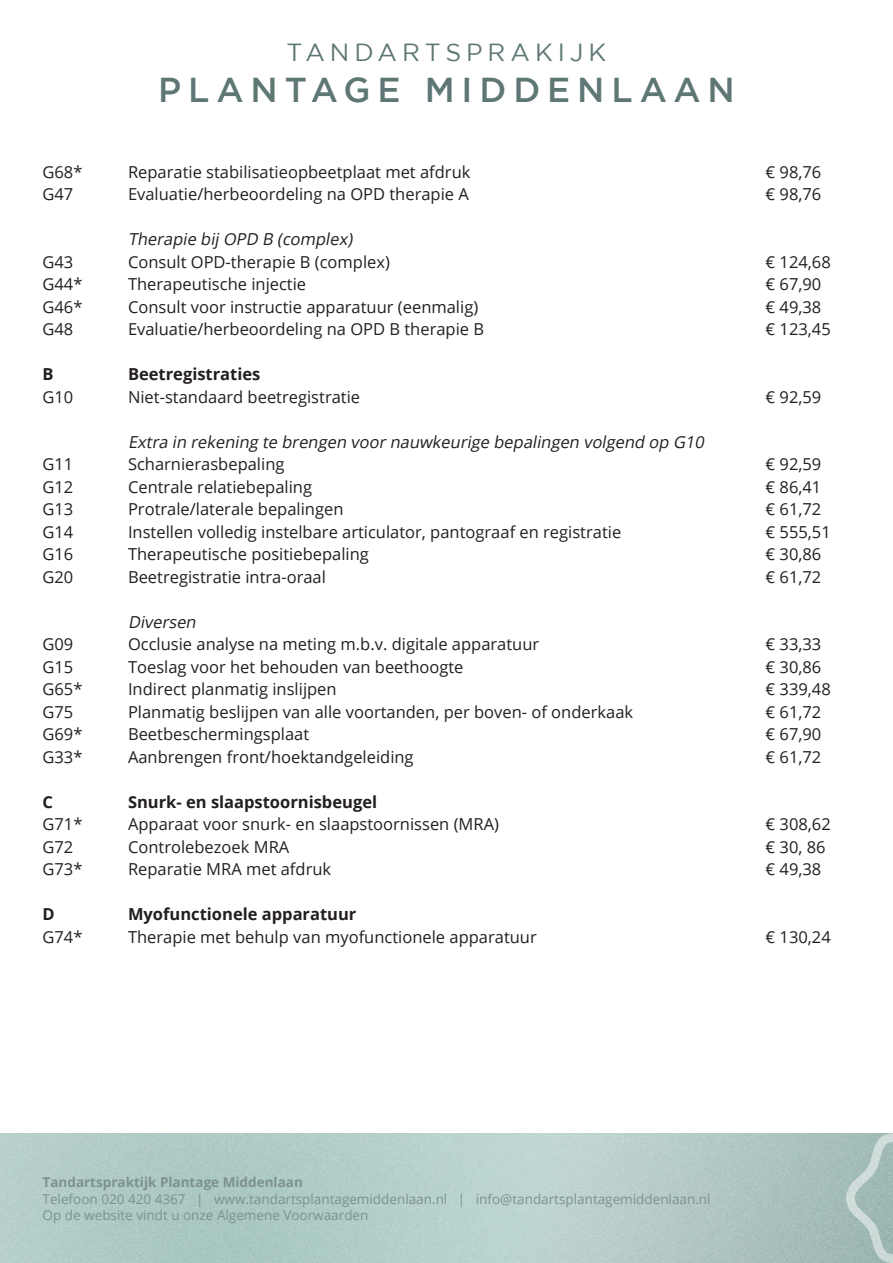
<style>
.page{position:relative;width:893px;height:1263px;background:#fff}
.page>*{position:absolute;margin:0;border:0;box-sizing:border-box;transform-origin:0 0}
.t1{font:500 34.5px "Gotham";letter-spacing:.2em;color:#5e7775}
.Subtitle{font:24.75px "Gotham";letter-spacing:.2em;color:#5e7775}
.Body_text{font:16.5px "Open Sans";color:#231f20}
.Body_text-2{font:italic 16.5px "Open Sans";color:#231f20}
.Body_text-3{font:700 16.5px "Open Sans";color:#231f20}
.Infos{font:13.5px/16.5px "Open Sans";color:#7d918f}
.t2{font:700 13.5px "Open Sans";color:#7d918f}
</style>
<div class="page">
<img style="left:0;top:1133px;width:846px;height:130px">
<svg style="left:846px;top:1133px;width:47px;height:130px;background:#a9c0bc"></svg>
<p class="Subtitle" style="left:287px;top:38px;width:321px">TANDARTSPRAKIJK</p>
<p class="t1" style="left:158px;top:71px;width:578px">PLANTAGE MIDDENLAAN</p>
<p class="Body_text" style="left:43px;top:161px;width:41px">G68*</p>
<p class="Body_text" style="left:128px;top:161px;width:344px">Reparatie stabilisatieopbeetplaat met afdruk</p>
<p class="Body_text" style="left:766px;top:161px;width:57px">€ 98,76</p>
<p class="Body_text" style="left:43px;top:183px;width:32px">G47</p>
<p class="Body_text" style="left:128px;top:183px;width:342px">Evaluatie/herbeoordeling na OPD therapie A</p>
<p class="Body_text" style="left:766px;top:183px;width:57px">€ 98,76</p>
<p class="Body_text-2" style="left:128px;top:228px;width:230px">Therapie bij OPD B (complex)</p>
<p class="Body_text" style="left:43px;top:251px;width:32px">G43</p>
<p class="Body_text" style="left:128px;top:251px;width:263px">Consult OPD-therapie B (complex)</p>
<p class="Body_text" style="left:766px;top:251px;width:67px">€ 124,68</p>
<p class="Body_text" style="left:43px;top:273px;width:41px">G44*</p>
<p class="Body_text" style="left:128px;top:273px;width:180px">Therapeutische injectie</p>
<p class="Body_text" style="left:766px;top:273px;width:57px">€ 67,90</p>
<p class="Body_text" style="left:43px;top:296px;width:41px">G46*</p>
<p class="Body_text" style="left:128px;top:296px;width:352px">Consult voor instructie apparatuur (eenmalig)</p>
<p class="Body_text" style="left:766px;top:296px;width:57px">€ 49,38</p>
<p class="Body_text" style="left:43px;top:318px;width:32px">G48</p>
<p class="Body_text" style="left:128px;top:318px;width:358px">Evaluatie/herbeoordeling na OPD B therapie B</p>
<p class="Body_text" style="left:766px;top:318px;width:67px">€ 123,45</p>
<p class="Body_text-3" style="left:43px;top:363px;width:13px">B</p>
<p class="Body_text-3" style="left:128px;top:363px;width:134px">Beetregistraties</p>
<p class="Body_text" style="left:43px;top:386px;width:32px">G10</p>
<p class="Body_text" style="left:128px;top:386px;width:234px">Niet-standaard beetregistratie</p>
<p class="Body_text" style="left:766px;top:386px;width:57px">€ 92,59</p>
<p class="Body_text-2" style="left:128px;top:431px;width:581px">Extra in rekening te brengen voornauwkeurige bepalingen volgend op G10</p>
<p class="Body_text" style="left:43px;top:453px;width:32px">G11</p>
<p class="Body_text" style="left:128px;top:453px;width:158px">Scharnierasbepaling</p>
<p class="Body_text" style="left:766px;top:453px;width:57px">€ 92,59</p>
<p class="Body_text" style="left:43px;top:476px;width:32px">G12</p>
<p class="Body_text" style="left:128px;top:476px;width:186px">Centrale relatiebepaling</p>
<p class="Body_text" style="left:766px;top:476px;width:57px">€ 86,41</p>
<p class="Body_text" style="left:43px;top:498px;width:32px">G13</p>
<p class="Body_text" style="left:128px;top:498px;width:217px">Protrale/laterale bepalingen</p>
<p class="Body_text" style="left:766px;top:498px;width:57px">€ 61,72</p>
<p class="Body_text" style="left:43px;top:521px;width:32px">G14</p>
<p class="Body_text" style="left:128px;top:521px;width:495px">Instellen volledig instelbare articulator, pantograaf en registratie</p>
<p class="Body_text" style="left:766px;top:521px;width:67px">€ 555,51</p>
<p class="Body_text" style="left:43px;top:543px;width:32px">G16</p>
<p class="Body_text" style="left:128px;top:543px;width:242px">Therapeutische positiebepaling</p>
<p class="Body_text" style="left:766px;top:543px;width:57px">€ 30,86</p>
<p class="Body_text" style="left:43px;top:566px;width:32px">G20</p>
<p class="Body_text" style="left:128px;top:566px;width:199px">Beetregistratie intra-oraal</p>
<p class="Body_text" style="left:766px;top:566px;width:57px">€ 61,72</p>
<p class="Body_text-2" style="left:128px;top:611px;width:73px">Diversen</p>
<p class="Body_text" style="left:43px;top:633px;width:32px">G09</p>
<p class="Body_text" style="left:128px;top:633px;width:413px">Occlusie analyse na meting m.b.v. digitale apparatuur</p>
<p class="Body_text" style="left:766px;top:633px;width:57px">€ 33,33</p>
<p class="Body_text" style="left:43px;top:656px;width:32px">G15</p>
<p class="Body_text" style="left:128px;top:656px;width:337px">Toeslag voor het behouden van beethoogte</p>
<p class="Body_text" style="left:766px;top:656px;width:57px">€ 30,86</p>
<p class="Body_text" style="left:43px;top:678px;width:41px">G65*</p>
<p class="Body_text" style="left:128px;top:678px;width:210px">Indirect planmatig inslijpen</p>
<p class="Body_text" style="left:766px;top:678px;width:67px">€ 339,48</p>
<p class="Body_text" style="left:43px;top:701px;width:32px">G75</p>
<p class="Body_text" style="left:128px;top:701px;width:507px">Planmatig beslijpen van alle voortanden, per boven- of onderkaak</p>
<p class="Body_text" style="left:766px;top:701px;width:57px">€ 61,72</p>
<p class="Body_text" style="left:43px;top:723px;width:41px">G69*</p>
<p class="Body_text" style="left:128px;top:723px;width:183px">Beetbeschermingsplaat</p>
<p class="Body_text" style="left:766px;top:723px;width:57px">€ 67,90</p>
<p class="Body_text" style="left:43px;top:746px;width:41px">G33*</p>
<p class="Body_text" style="left:128px;top:746px;width:287px">Aanbrengen front/hoektandgeleiding</p>
<p class="Body_text" style="left:766px;top:746px;width:57px">€ 61,72</p>
<p class="Body_text-3" style="left:43px;top:790px;width:12px">C</p>
<p class="Body_text-3" style="left:128px;top:790px;width:251px">Snurk- en slaapstoornisbeugel</p>
<p class="Body_text" style="left:43px;top:813px;width:41px">G71*</p>
<p class="Body_text" style="left:128px;top:813px;width:372px">Apparaat voor snurk- en slaapstoornissen (MRA)</p>
<p class="Body_text" style="left:766px;top:813px;width:67px">€ 308,62</p>
<p class="Body_text" style="left:43px;top:836px;width:32px">G72</p>
<p class="Body_text" style="left:128px;top:836px;width:163px">Controlebezoek MRA</p>
<p class="Body_text" style="left:766px;top:836px;width:62px">€ 30, 86</p>
<p class="Body_text" style="left:43px;top:858px;width:41px">G73*</p>
<p class="Body_text" style="left:128px;top:858px;width:205px">Reparatie MRA met afdruk</p>
<p class="Body_text" style="left:766px;top:858px;width:57px">€ 49,38</p>
<p class="Body_text-3" style="left:43px;top:903px;width:14px">D</p>
<p class="Body_text-3" style="left:128px;top:903px;width:230px">Myofunctionele apparatuur</p>
<p class="Body_text" style="left:43px;top:926px;width:41px">G74*</p>
<p class="Body_text" style="left:128px;top:926px;width:410px">Therapie met behulp van myofunctionele apparatuur</p>
<p class="Body_text" style="left:766px;top:926px;width:67px">€ 130,24</p>
<p class="t2" style="left:43px;top:1173px;width:262px">Tandartspraktijk Plantage Middenlaan</p>
<p class="Infos" style="left:43px;top:1190px;width:669px">Telefoon 020 420 4367 | www.tandartsplantagemiddenlaan.nl | info@tandartsplantagemiddenlaan.nl<br>Op de website vindt u onze Algemene Voorwaarden</p>
</div>
